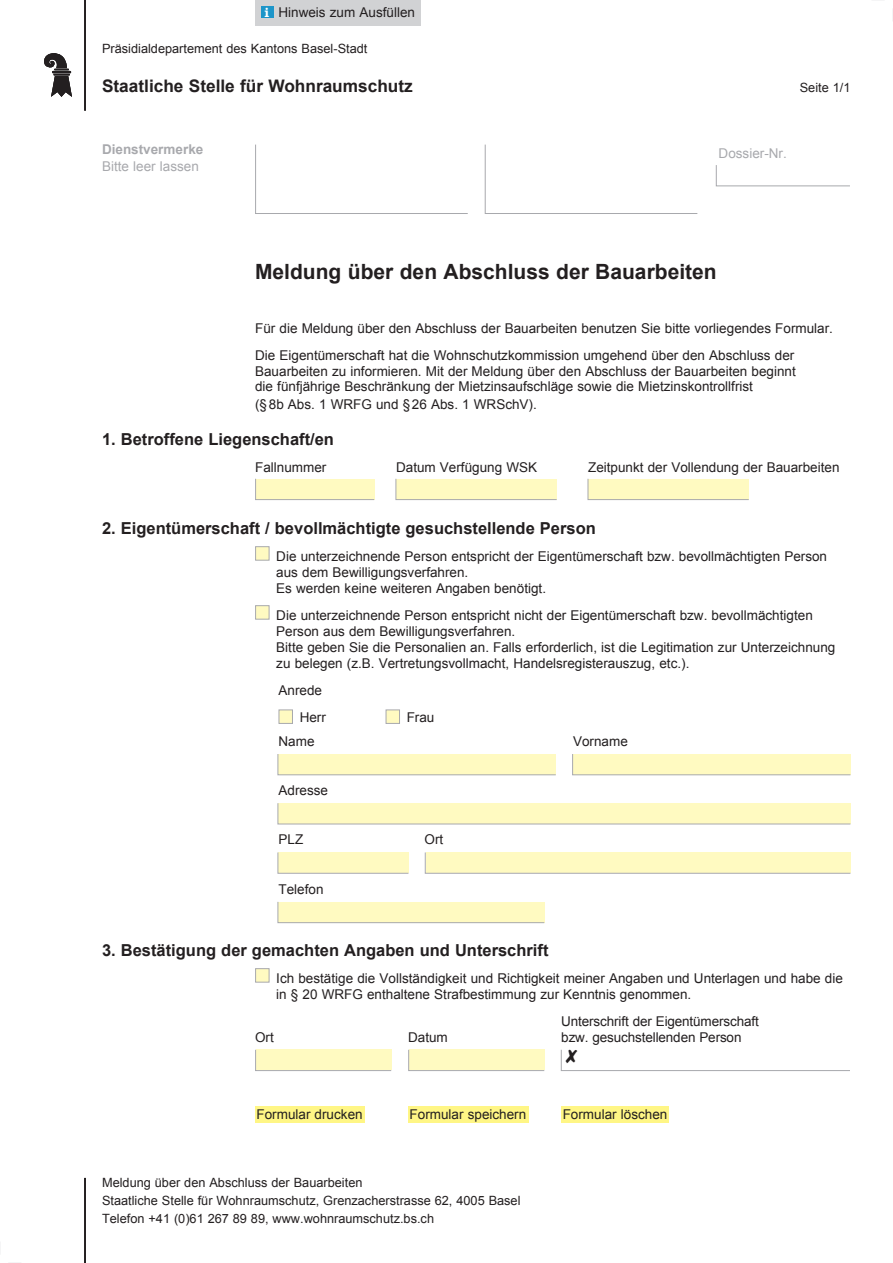
<style>
.page{position:relative;width:893px;height:1263px;background:#fff}
.page>*{position:absolute;margin:0;border:0;box-sizing:border-box;transform-origin:0 0}
.t1{font:700 21px "Arial";color:#231f20}
.t2{font:18px "Monotype Sorts";color:#231f20}
.t3{font:700 17.25px "Arial";color:#231f20}
.t4{font:700 16.5px "Arial";color:#231f20}
.t5{font:13.5px/15.9px "Arial";color:#231f20}
.t6{font:13.5px "Arial";color:#a8a9ad}
.t7{font:700 13.5px "Arial";color:#a8a9ad}
.t8{font:12.75px/18px "Arial";color:#231f20}
.s1{font-family:"Clarendon Std";font-weight:700;color:#fff}
</style>
<div class="page">
<hr style="left:84px;top:0;width:2px;height:111px;background:#231f20">
<svg style="left:44px;top:53px;width:28px;height:44px"></svg>
<hr style="left:84px;top:1178px;width:2px;height:85px;background:#231f20">
<div style="left:255px;top:0;width:166px;height:26px;background:#d1d2d4"></div>
<div style="left:261px;top:6px;width:12px;height:12px;background:#1c95c9"></div>
<svg style="left:9px;top:1262px;width:12px;height:1px"></svg>
<svg style="left:892px;top:9px;width:1px;height:12px"></svg>
<svg style="left:255px;top:144px;width:213px;height:70px"></svg>
<svg style="left:484px;top:144px;width:214px;height:70px"></svg>
<svg style="left:715px;top:165px;width:135px;height:22px"></svg>
<div style="left:255px;top:546px;width:15px;height:15px;background:#fffac1;border:1px solid #a8a9ad"></div>
<div style="left:255px;top:605px;width:15px;height:15px;background:#fffac1;border:1px solid #a8a9ad"></div>
<div style="left:279px;top:709px;width:14px;height:15px;background:#fffac1;border:1px solid #a8a9ad"></div>
<div style="left:386px;top:709px;width:14px;height:15px;background:#fffac1;border:1px solid #a8a9ad"></div>
<div style="left:255px;top:968px;width:15px;height:14px;background:#fffac1;border:1px solid #a8a9ad"></div>
<div style="left:561px;top:1106px;width:108px;height:17px;background:#fff685"></div>
<div style="left:408px;top:1106px;width:120px;height:17px;background:#fff685"></div>
<div style="left:255px;top:1106px;width:110px;height:17px;background:#fff685"></div>
<svg style="left:255px;top:478px;width:120px;height:22px;background:#faf6c2"></svg>
<svg style="left:395px;top:478px;width:162px;height:22px;background:#faf6c2"></svg>
<div style="left:587px;top:479px;width:162px;height:21px;background:#fffac1"></div>
<svg style="left:277px;top:754px;width:279px;height:22px;background:#faf6c1"></svg>
<svg style="left:572px;top:754px;width:279px;height:22px;background:#faf6c1"></svg>
<svg style="left:277px;top:803px;width:574px;height:22px;background:#faf6c1"></svg>
<svg style="left:277px;top:852px;width:132px;height:22px;background:#faf5c0"></svg>
<svg style="left:424px;top:852px;width:427px;height:22px;background:#faf6c0"></svg>
<div style="left:277px;top:902px;width:268px;height:21px;background:#fffac1"></div>
<div style="left:255px;top:1049px;width:137px;height:22px;background:#fffac1"></div>
<div style="left:408px;top:1049px;width:137px;height:22px;background:#fffac1"></div>
<svg style="left:560px;top:1049px;width:290px;height:22px"></svg>
<p class="t5" style="left:265px;top:4px;width:152px"><span class="s1">i</span> Hinweis zum Ausfüllen</p>
<p class="t8" style="left:102px;top:40px;width:267px">Präsidialdepartement des Kantons Basel-Stadt</p>
<p class="t3" style="left:102px;top:74px;width:312px">Staatliche Stelle für Wohnraumschutz</p>
<p class="t8" style="left:800px;top:79px;width:52px">Seite 1/1</p>
<p class="t7" style="left:102px;top:141px;width:103px">Dienstvermerke</p>
<p class="t6" style="left:102px;top:157px;width:98px">Bitte leer lassen</p>
<p class="t6" style="left:719px;top:144px;width:70px">Dossier-Nr.</p>
<h1 class="t1" style="left:255px;top:258px;width:463px">Meldung über den Abschluss der Bauarbeiten</h1>
<p class="t5" style="left:255px;top:314px;width:579px;line-height:27px">Für die Meldung über den Abschluss der Bauarbeiten benutzen Sie bitte vorliegendes Formular.<br>Die Eigentümerschaft hat die Wohnschutzkommission umgehend über den Abschluss der</p>
<p class="t5" style="left:255px;top:363px;width:542px">Bauarbeiten zu informieren. Mit der Meldung über den Abschluss der Bauarbeiten beginnt die fünfjährige Beschränkung der Mietzinsaufschläge sowie die Mietzinskontrollfrist</p>
<p class="t5" style="left:255px;top:397px;width:283px">(§8b Abs. 1 WRFG und §26 Abs. 1 WRSchV).</p>
<p class="t4" style="left:102px;top:428px;width:233px">1. Betroffene Liegenschaft/en</p>
<p class="t5" style="left:255px;top:459px;width:73px">Fallnummer</p>
<p class="t5" style="left:396px;top:459px;width:143px">Datum Verfügung WSK</p>
<p class="t5" style="left:588px;top:459px;width:253px">Zeitpunkt der Vollendung der Bauarbeiten</p>
<p class="t4" style="left:102px;top:517px;width:495px">2. Eigentümerschaft / bevollmächtigte gesuchstellende Person</p>
<p class="t5" style="left:276px;top:548px;width:552px">Die unterzeichnende Person entspricht der Eigentümerschaft bzw. bevollmächtigten Person aus dem Bewilligungsverfahren.<br>Es werden keine weiteren Angaben benötigt.</p>
<p class="t5" style="left:276px;top:607px;width:561px">Die unterzeichnende Person entspricht nicht der Eigentümerschaft bzw. bevollmächtigten Person aus dem Bewilligungsverfahren.<br>Bitte geben Sie die Personalien an. Falls erforderlich, ist die Legitimation zur Unterzeichnung zu belegen (z.B. Vertretungsvollmacht, Handelsregisterauszug, etc.).</p>
<p class="t5" style="left:279px;top:676px;width:49px;line-height:27px;text-align:right">Anrede<br>Herr</p>
<p class="t5" style="left:407px;top:709px;width:29px">Frau</p>
<p class="t5" style="left:279px;top:734px;width:38px">Name</p>
<p class="t5" style="left:573px;top:734px;width:56px">Vorname</p>
<p class="t5" style="left:279px;top:783px;width:51px">Adresse</p>
<p class="t5" style="left:279px;top:832px;width:26px">PLZ</p>
<p class="t5" style="left:425px;top:832px;width:20px">Ort</p>
<p class="t5" style="left:279px;top:881px;width:47px">Telefon</p>
<p class="t4" style="left:102px;top:939px;width:448px">3. Bestätigung der gemachten Angaben und Unterschrift</p>
<p class="t5" style="left:276px;top:970px;width:568px">Ich bestätige die Vollständigkeit und Richtigkeit meiner Angaben und Unterlagen und habe die in § 20 WRFG enthaltene Strafbestimmung zur Kenntnis genommen.</p>
<p class="t5" style="left:561px;top:1013px;width:199px">Unterschrift der Eigentümerschaft</p>
<p class="t5" style="left:255px;top:1029px;width:20px">Ort</p>
<p class="t5" style="left:408px;top:1029px;width:41px">Datum</p>
<p class="t5" style="left:561px;top:1029px;width:182px">bzw. gesuchstellenden Person</p>
<h2 class="t2" style="left:565px;top:1048px;width:14px">✘</h2>
<p class="t5" style="left:257px;top:1106px;width:108px">Formular drucken</p>
<p class="t5" style="left:410px;top:1106px;width:118px">Formular speichern</p>
<p class="t5" style="left:563px;top:1106px;width:106px">Formular löschen</p>
<p class="t8" style="left:102px;top:1174px;width:420px">Meldung über den Abschluss der Bauarbeiten<br>Staatliche Stelle für Wohnraumschutz, Grenzacherstrasse 62, 4005 Basel<br>Telefon +41 (0)61 267 89 89, www.wohnraumschutz.bs.ch</p>
</div>
